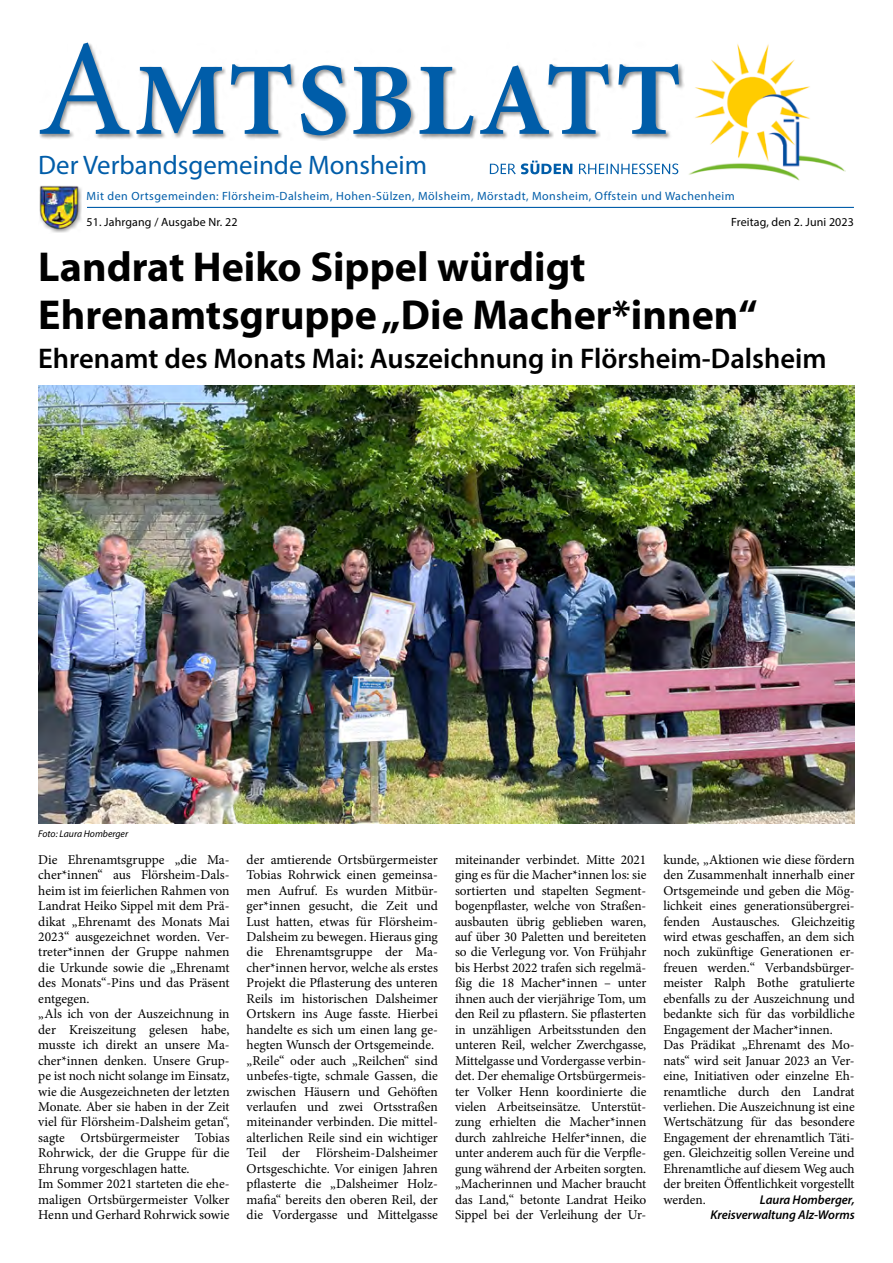
<style>
.page{position:relative;width:893px;height:1263px;background:#fff}
.page>*{position:absolute;margin:0;border:0;box-sizing:border-box;transform-origin:0 0}
.Überschrift_24pt{font:700 42px/48px "Myriad Pro";color:#000}
.Subline_12pt{font:600 28.5px "Myriad Pro";color:#000}
.t1{font:26.85px "Myriad Pro";color:#005da9}
.Lesetext{font:13.5px/15.5px "Minion Pro";letter-spacing:-.005em;color:#000;text-align:justify}
.Lesetext-2{font:italic 600 12.75px "Myriad Pro";letter-spacing:-.005em;color:#000}
.t2{font:12px "Myriad Pro";letter-spacing:.04em;color:#005da9}
.t3{font:12px "Myriad Pro";letter-spacing:.01em;color:#000}
.Fließtext_Blocksatz{font:italic 9.75px "Myriad Pro";color:#000}
</style>
<div class="page">
<img style="left:689px;top:44px;width:157px;height:137px">
<hr style="left:87px;top:207px;width:767px;height:1px;background:#005da9">
<svg style="left:490px;top:161px;width:188px;height:13px"></svg>
<div style="left:39px;top:42px;width:645px;height:99px;background:#000;opacity:.42"></div>
<svg style="left:40px;top:43px;width:639px;height:92px"></svg>
<div style="left:39px;top:186px;width:44px;height:48px;background:#000;opacity:.42"></div>
<img style="left:39px;top:185px;width:42px;height:49px">
<img style="left:38px;top:385px;width:817px;height:438px">
<p class="t1" style="left:38px;top:148px;width:390px">Der Verbandsgemeinde Monsheim</p>
<p class="t2" style="left:87px;top:189px;width:650px">Mit den Ortsgemeinden: Flörsheim-Dalsheim, Hohen-Sülzen, Mölsheim, Mörstadt, Monsheim, Offstein und Wachenheim</p>
<p class="t3" style="left:87px;top:214px;width:152px">51. Jahrgang / Ausgabe Nr. 22</p>
<p class="t3" style="left:731px;top:214px;width:124px">Freitag, den 2. Juni 2023</p>
<p class="Überschrift_24pt" style="left:38px;top:242px;width:721px">Landrat Heiko Sippel würdigt<br>Ehrenamtsgruppe „Die Macher*innen“</p>
<p class="Subline_12pt" style="left:38px;top:341px;width:790px">Ehrenamt des Monats Mai: Auszeichnung in Flörsheim-Dalsheim</p>
<p class="Fließtext_Blocksatz" style="left:38px;top:827px;width:91px">Foto: Laura Homberger</p>
<p class="Lesetext" style="left:38px;top:852px;width:193px">Die Ehrenamtsgruppe „die Ma&shy;cher*innen“ aus Flörsheim-Dals&shy;heim ist im feierlichen Rahmen von Landrat Heiko Sippel mit dem Prä&shy;dikat „Ehrenamt des Monats Mai 2023“ ausgezeichnet worden. Ver&shy;treter*innen der Gruppe nahmen die Urkunde sowie die „Ehrenamt des Monats“-Pins und das Präsent entgegen.</p>
<p class="Lesetext" style="left:38px;top:1006px;width:193px">„Als ich von der Auszeichnung in der Kreiszeitung gelesen habe, musste ich direkt an unsere Ma&shy;cher*innen denken. Unsere Grup&shy;pe ist noch nicht solange im Einsatz, wie die Ausgezeichneten der letzten Monate. Aber sie haben in der Zeit viel für Flörsheim-Dalsheim getan“, sagte Ortsbürgermeister Tobias Rohrwick, der die Gruppe für die Ehrung vorgeschlagen hatte.</p>
<p class="Lesetext" style="left:38px;top:1176px;width:193px">Im Sommer 2021 starteten die ehe&shy;maligen Ortsbürgermeister Volker Henn und Gerhard Rohrwick sowie</p>
<p class="Lesetext" style="left:247px;top:852px;width:193px">der amtierende Ortsbürgermeister Tobias Rohrwick einen gemeinsa&shy;men Aufruf. Es wurden Mitbür&shy;ger*innen gesucht, die Zeit und Lust hatten, etwas für Flörsheim-Dalsheim zu bewegen. Hieraus ging die Ehrenamtsgruppe der Ma&shy;cher*innen hervor, welche als erstes Projekt die Pflasterung des unteren Reils im historischen Dalsheimer Ortskern ins Auge fasste. Hierbei handelte es sich um einen lang ge&shy;hegten Wunsch der Ortsgemeinde.</p>
<p class="Lesetext" style="left:247px;top:1052px;width:193px">„Reile“ oder auch „Reilchen“ sind unbefes-tigte, schmale Gassen, die zwischen Häusern und Gehöften verlaufen und zwei Ortsstraßen miteinander verbinden. Die mittel&shy;alterlichen Reile sind ein wichtiger Teil der Flörsheim-Dalsheimer Ortsgeschichte. Vor einigen Jahren pflasterte die „Dalsheimer Holz&shy;mafia“ bereits den oberen Reil, der die Vordergasse und Mittelgasse</p>
<p class="Lesetext" style="left:455px;top:852px;width:193px">miteinander verbindet. Mitte 2021 ging es für die Macher*innen los: sie sortierten und stapelten Segment&shy;bogenpflaster, welche von Straßen&shy;ausbauten übrig geblieben waren, auf über 30 Paletten und bereiteten so die Verlegung vor. Von Frühjahr bis Herbst 2022 trafen sich regelmä&shy;ßig die 18 Macher*innen – unter ihnen auch der vierjährige Tom, um den Reil zu pflastern. Sie pflasterten in unzähligen Arbeitsstunden den unteren Reil, welcher Zwerchgasse, Mittelgasse und Vordergasse verbin&shy;det. Der ehemalige Ortsbürgermeis&shy;ter Volker Henn koordinierte die vielen Arbeitseinsätze. Unterstüt&shy;zung erhielten die Macher*innen durch zahlreiche Helfer*innen, die unter anderem auch für die Verpfle&shy;gung während der Arbeiten sorgten.</p>
<p class="Lesetext" style="left:455px;top:1176px;width:193px">„Macherinnen und Macher braucht das Land,“ betonte Landrat Heiko Sippel bei der Verleihung der Ur-</p>
<p class="Lesetext" style="left:663px;top:852px;width:193px">kunde, „Aktionen wie diese fördern den Zusammenhalt innerhalb einer Ortsgemeinde und geben die Mög&shy;lichkeit eines generationsübergrei&shy;fenden Austausches. Gleichzeitig wird etwas geschaffen, an dem sich noch zukünftige Generationen er&shy;freuen werden.“ Verbandsbürger&shy;meister Ralph Bothe gratulierte ebenfalls zu der Auszeichnung und bedankte sich für das vorbildliche Engagement der Macher*innen.</p>
<p class="Lesetext" style="left:663px;top:1037px;width:193px">Das Prädikat „Ehrenamt des Mo&shy;nats“ wird seit Januar 2023 an Ver&shy;eine, Initiativen oder einzelne Eh&shy;renamtliche durch den Landrat verliehen. Die Auszeichnung ist eine Wertschätzung für das besondere Engagement der ehrenamtlich Täti&shy;gen. Gleichzeitig sollen Vereine und Ehrenamtliche auf diesem Weg auch der breiten Öffentlichkeit vorgestellt werden.</p>
<p class="Lesetext-2" style="left:760px;top:1191px;width:96px">Laura Homberger,</p>
<p class="Lesetext-2" style="left:710px;top:1206px;width:146px">Kreisverwaltung Alz-Worms</p>
</div>
